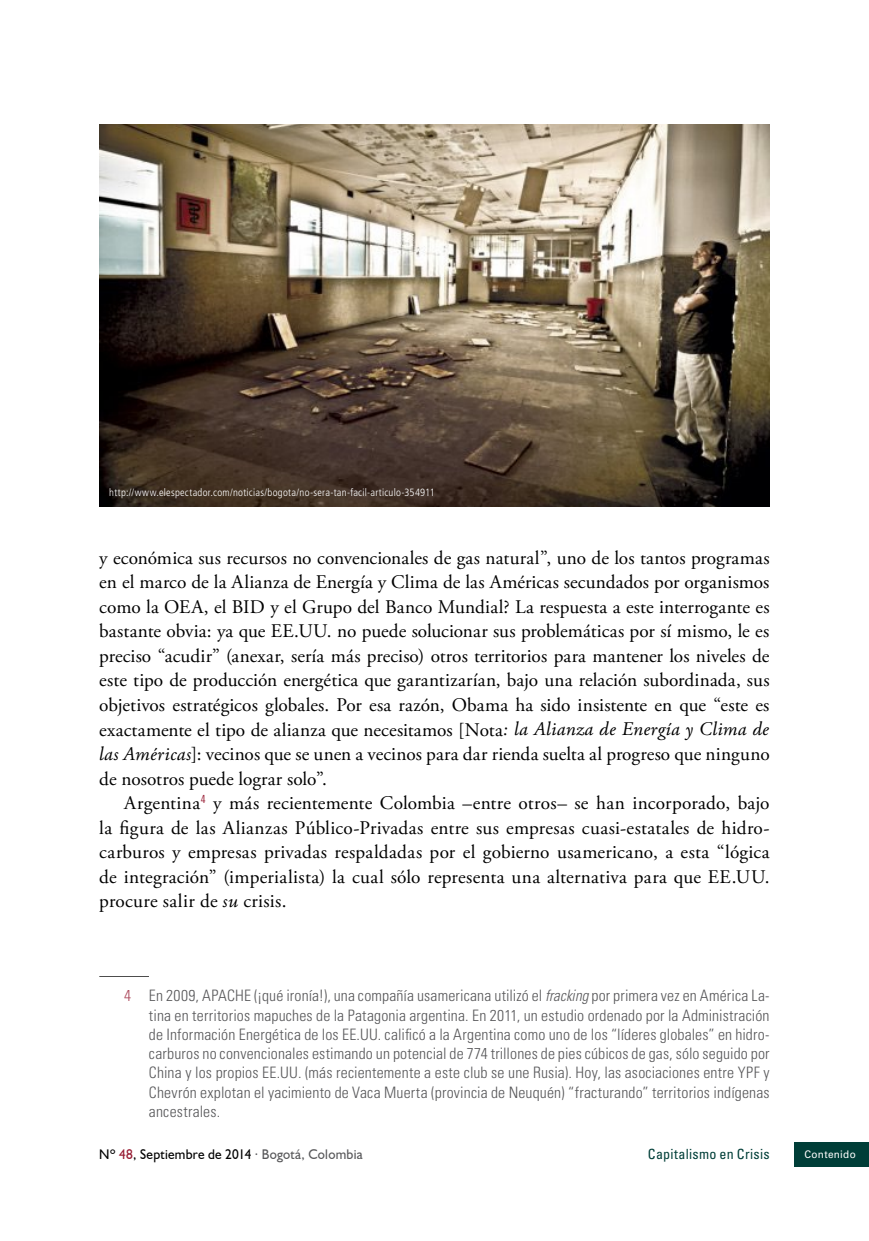
<style>
.page{position:relative;width:869px;height:1241px;background:#fff}
.page>*{position:absolute;margin:0;border:0;box-sizing:border-box;transform-origin:0 0}
.t1{font:19.25px/24.5px "Adobe Garamond Pro";letter-spacing:.005em;color:#000}
.t2{font:300 condensed 15.75px/19.2px "Univers LT Std";letter-spacing:.01em;color:#58585a;text-align:justify}
.t3{font:14px "Humanist 521 BT";letter-spacing:.02em;color:#000;scale:.95 1}
.t4{font:condensed 14px "Univers LT Std";letter-spacing:.02em;color:#003e38}
.t5{font:300 condensed 10.5px "Frutiger LT Std";letter-spacing:.025em;color:#fff}
.t6{font:10.5px "Univers LT Std";letter-spacing:.035em;color:#fff;scale:.95 1}
.s1{font-style:italic}
.s2{color:#ac485b}
.s3{color:#971b32}
.s4{color:#58585a}
</style>
<div class="page">
<div style="left:794px;top:1141px;width:74px;height:25px;background:#003e38"></div>
<hr style="left:99px;top:976px;width:50px;height:1px;background:#4d4d4d">
<img style="left:99px;top:124px;width:670px;height:382px">
<p class="t5" style="left:109px;top:486px;width:327px">http://www.elespectador.com/noticias/bogota/no-sera-tan-facil-articulo-354911</p>
<p class="t1" style="left:99px;top:546px;width:675px">y económica sus recursos no convencionales de gas natural”, uno de los tantos programas en el marco de la Alianza de Energía y Clima de las Américas secundados por organismos como la OEA, el BID y el Grupo del Banco Mundial? La respuesta a este interrogante es bastante obvia: ya que EE.UU. no puede solucionar sus problemáticas por sí mismo, le es preciso “acudir” (anexar, sería más preciso) otros territorios para mantener los niveles de este tipo de producción energética que garantizarían, bajo una relación subordinada, sus objetivos estratégicos globales. Por esa razón, Obama ha sido insistente en que “este es exactamente el tipo de alianza que necesitamos [Nota<span class="s1">: la Alianza de Energía y Clima de lasAméricas</span>]: vecinos que se unen a vecinos para dar rienda suelta al progreso que ninguno de nosotros puede lograr solo”.</p>
<p class="t1" style="left:99px;top:791px;width:671px;text-align:justify;text-indent:25px">Argentina<sup>4</sup> y más recientemente Colombia –entre otros– se han incorporado, bajo la figura de las Alianzas Público-Privadas entre sus empresas cuasi-estatales de hidro&shy;carburos y empresas privadas respaldadas por el gobierno usamericano, a esta “lógica de integración” (imperialista) la cual sólo representa una alternativa para que EE.UU. procure salir de <span class="s1">su</span> crisis.</p>
<p class="t2" style="left:149px;top:985px;width:622px;text-indent:-25px"><span class="s2">4</span> En 2009, APACHE (¡qué ironía!), una compañía usamericana utilizó el <span class="s1">fracking</span> por primera vez en América La&shy;tina en territorios mapuches de la Patagonia argentina. En 2011, un estudio ordenado por la Administración de Información Energética de los EE.UU. calificó a la Argentina como uno de los “líderes globales” en hidro&shy;carburos no convencionales estimando un potencial de 774 trillones de pies cúbicos de gas, sólo seguido por China y los propios EE.UU. (más recientemente a este club se une Rusia). Hoy, las asociaciones entre YPF y Chevrón explotan el yacimiento de Vaca Muerta (provincia de Neuquén) “fracturando” territorios indígenas ancestrales.</p>
<p class="t4" style="left:647px;top:1145px;width:123px">Capitalismo en Crisis</p>
<p class="t3" style="left:99px;top:1145px;width:278px">Nº <span class="s3">48</span>, Septiembre de 2014 <span class="s4">· Bogotá, Colombia</span></p>
<p class="t6" style="left:804px;top:1147px;width:56px">Contenido</p>
</div>
